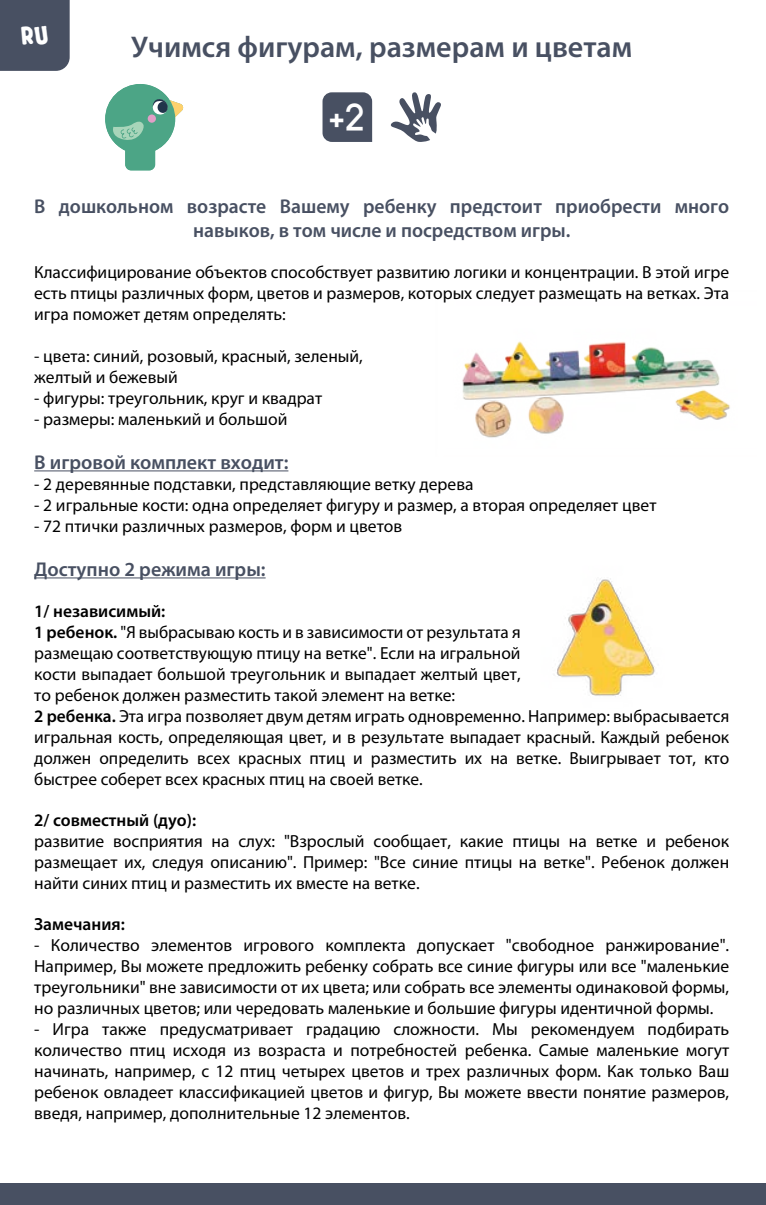
<style>
.page{position:relative;width:766px;height:1205px;background:#fff}
.page>*{position:absolute;margin:0;border:0;box-sizing:border-box;transform-origin:0 0}
.t1{font:700 38.25px "Louis George Cafe";color:#fff}
.t2{font:600 30px "Myriad Pro";color:#485062}
.t3{font:25px "Tykewriter Bold Bobbing mod";color:#fff}
.t4{font:600 20px/24px "Myriad Pro";color:#485062;text-align:center}
.t5{font:17.5px/21px "Myriad Pro";color:#000;text-align:justify}
.t6{font:600 17.5px "Myriad Pro";color:#000}
.s1{font-weight:600}
</style>
<div class="page">
<div style="left:0;top:1183px;width:765px;height:22px;background:#485062"></div>
<div style="left:0;top:0;width:70px;height:71px;background:#485062"></div>
<hr style="left:34px;top:470px;width:254px;height:1px;background:#485062">
<hr style="left:34px;top:577px;width:231px;height:1px;background:#485062">
<div style="left:322px;top:92px;width:50px;height:50px;background:#485062"></div>
<svg style="left:390px;top:92px;width:51px;height:50px"></svg>
<svg style="left:105px;top:84px;width:79px;height:86px"></svg>
<svg style="left:157px;top:101px;width:11px;height:12px"></svg>
<img style="left:556px;top:578px;width:99px;height:119px">
<img style="left:462px;top:341px;width:268px;height:97px">
<p class="t3" style="left:20px;top:23px;width:29px">RU</p>
<p class="t2" style="left:131px;top:28px;width:502px">Учимся фигурам, размерам и цветам</p>
<p class="t1" style="left:329px;top:92px;width:37px">+2</p>
<p class="t4" style="left:34px;top:194px;width:696px">В дошкольном возрасте Вашему ребенку предстоит приобрести много навыков, в том числе и посредством игры.</p>
<p class="t5" style="left:34px;top:261px;width:696px">Классифицирование объектов способствует развитию логики и концентрации. В этой игре есть птицы различных форм, цветов и размеров, которых следует размещать на ветках. Эта игра поможет детям определять:</p>
<p class="t5" style="left:34px;top:345px;width:330px">- цвета: синий, розовый, красный, зеленый, желтый и бежевый</p>
<p class="t5" style="left:34px;top:387px;width:289px">- фигуры: треугольник, круг и квадрат</p>
<p class="t5" style="left:34px;top:408px;width:254px">- размеры: маленький и большой</p>
<p class="t4" style="left:34px;top:450px;width:255px">В игровой комплект входит:</p>
<p class="t5" style="left:34px;top:473px;width:441px">- 2 деревянные подставки, представляющие ветку дерева</p>
<p class="t5" style="left:34px;top:494px;width:623px">- 2 игральные кости: одна определяет фигуру и размер, а вторая определяет цвет</p>
<p class="t5" style="left:34px;top:515px;width:369px">- 72 птички различных размеров, форм и цветов</p>
<p class="t4" style="left:34px;top:557px;width:233px">Доступно 2 режима игры:</p>
<p class="t5" style="left:34px;top:600px;width:696px;text-align:left"><span class="s1">1/ независимый:<br>1 ребенок.</span> "Я выбрасываю кость и в зависимости от результата я<br>размещаю соответствующую птицу на ветке". Если на игральной<br>кости выпадает большой треугольник и выпадает желтый цвет,<br>то ребенок должен разместить такой элемент на ветке:<br><span class="s1">2 ребенка.</span> Эта игра позволяет двум детям играть одновременно. Например: выбрасывается игральная кость, определяющая цвет, и в результате выпадает красный. Каждый ребенок должен определить всех красных птиц и разместить их на ветке. Выигрывает тот, кто быстрее соберет всех красных птиц на своей ветке.</p>
<p class="t5" style="left:34px;top:809px;width:696px;text-align:left"><span class="s1">2/ совместный (дуо):<br></span>развитие восприятия на слух: "Взрослый сообщает, какие птицы на ветке и ребенок размещает их, следуя описанию". Пример: "Все синие птицы на ветке". Ребенок должен найти синих птиц и разместить их вместе на ветке.</p>
<p class="t6" style="left:34px;top:913px;width:92px">Замечания:</p>
<p class="t5" style="left:34px;top:934px;width:696px">- Количество элементов игрового комплекта допускает "свободное ранжирование".<br>Например, Вы можете предложить ребенку собрать все синие фигуры или все "маленькие треугольники" вне зависимости от их цвета; или собрать все элементы одинаковой формы, но различных цветов; или чередовать маленькие и большие фигуры идентичной формы.</p>
<p class="t5" style="left:34px;top:1018px;width:696px">- Игра также предусматривает градацию сложности. Мы рекомендуем подбирать количество птиц исходя из возраста и потребностей ребенка. Самые маленькие могут начинать, например, с 12 птиц четырех цветов и трех различных форм. Как только Ваш ребенок овладеет классификацией цветов и фигур, Вы можете ввести понятие размеров, введя, например, дополнительные 12 элементов.</p>
</div>
